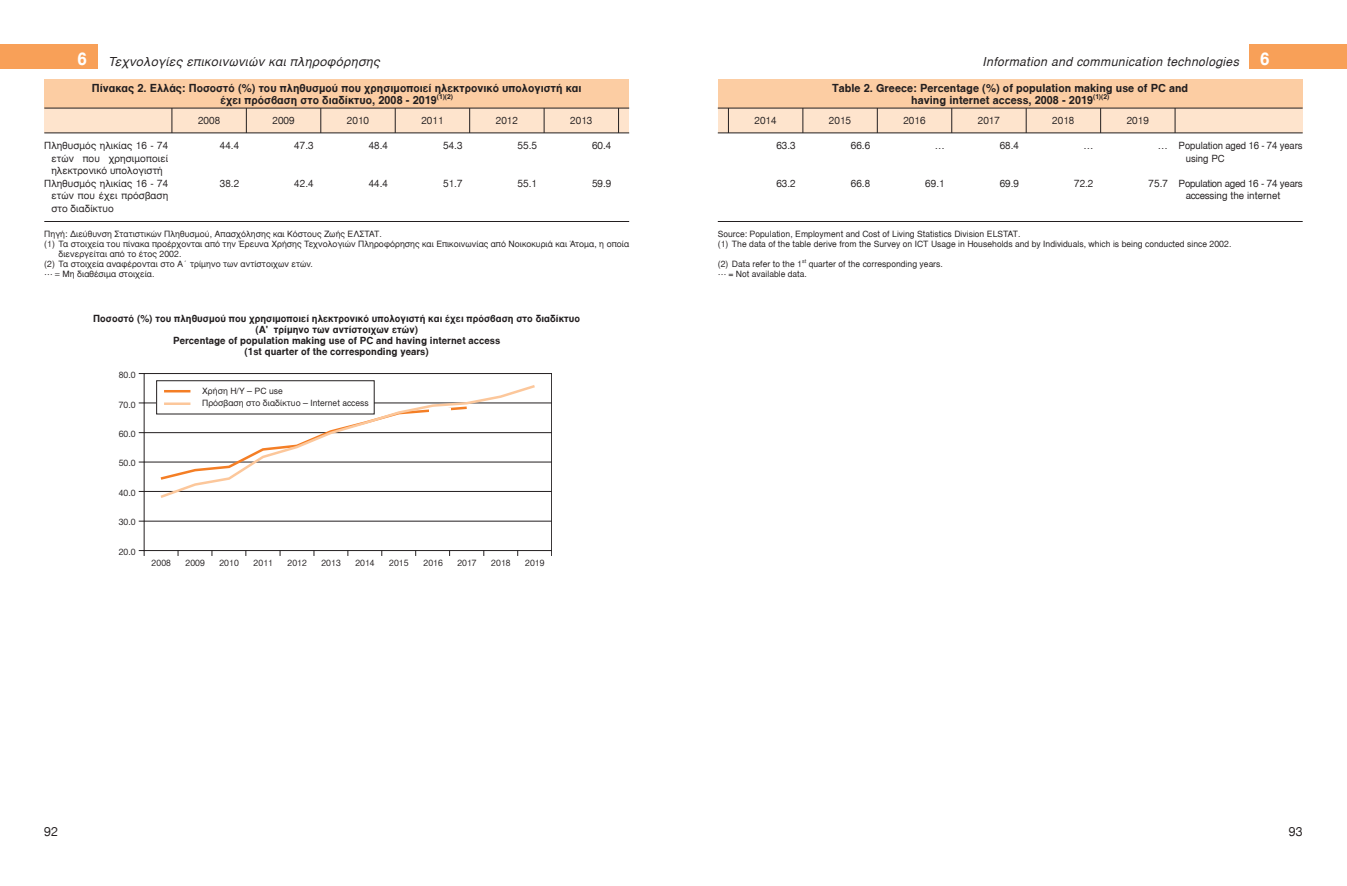
<style>
.page{position:relative;width:1347px;height:886px;background:#fff}
.page>*{position:absolute;margin:0;border:0;box-sizing:border-box;transform-origin:0 0}
.t1{font:italic 12.5px "Gr Helvetica";color:#231f20}
.t2{font:12.5px "Gr Helvetica";color:#231f20}
.t3{font:700 11.25px/11.2px "Gr Helvetica";color:#231f20;text-align:center}
.t4{font:10px/12.5px "Gr Helvetica";color:#231f20}
.t5{font:700 10px/11.2px "Gr Helvetica";color:#231f20;text-align:center}
.t6{font:10px/12.5px "Gr Helvetica";letter-spacing:-.03em;color:#231f20}
.t7{font:8.75px/10px "Gr Helvetica";color:#231f20}
.s1{font-weight:700;font-style:normal;font-size:17.5px;color:#fff}
.s2{font-family:"Myriad Pro"}
</style>
<div class="page">
<div style="left:1249px;top:44px;width:97px;height:25px;background:#f8a058"></div>
<div style="left:0;top:44px;width:97px;height:25px;background:#f8a058"></div>
<div style="left:44px;top:80px;width:585px;height:28px;background:#fccda3"></div>
<div style="left:44px;top:108px;width:585px;height:25px;background:#fee4cd"></div>
<hr style="left:44px;top:108px;width:585px;height:1px;background:#231f20">
<hr style="left:44px;top:133px;width:585px;height:1px;background:#231f20">
<svg style="left:172px;top:108px;width:1px;height:25px"></svg>
<svg style="left:246px;top:108px;width:1px;height:25px"></svg>
<svg style="left:320px;top:108px;width:1px;height:25px"></svg>
<svg style="left:395px;top:108px;width:1px;height:25px"></svg>
<svg style="left:469px;top:108px;width:1px;height:25px"></svg>
<svg style="left:544px;top:108px;width:1px;height:25px"></svg>
<svg style="left:618px;top:108px;width:1px;height:25px"></svg>
<hr style="left:44px;top:221px;width:585px;height:1px;background:#231f20">
<div style="left:718px;top:80px;width:584px;height:28px;background:#fccda3"></div>
<div style="left:718px;top:108px;width:584px;height:25px;background:#fee4cd"></div>
<hr style="left:718px;top:108px;width:584px;height:1px;background:#231f20">
<hr style="left:718px;top:133px;width:584px;height:1px;background:#231f20">
<svg style="left:1174px;top:108px;width:1px;height:25px"></svg>
<svg style="left:1100px;top:108px;width:1px;height:25px"></svg>
<svg style="left:1025px;top:108px;width:1px;height:25px"></svg>
<svg style="left:951px;top:108px;width:1px;height:25px"></svg>
<svg style="left:877px;top:108px;width:1px;height:25px"></svg>
<svg style="left:802px;top:108px;width:1px;height:25px"></svg>
<svg style="left:728px;top:108px;width:1px;height:25px"></svg>
<hr style="left:718px;top:221px;width:584px;height:1px;background:#231f20">
<div style="left:144px;top:373px;width:408px;height:178px;border:1px solid #231f20"></div>
<hr style="left:144px;top:403px;width:408px;height:1px;background:#231f20">
<hr style="left:144px;top:432px;width:408px;height:1px;background:#231f20">
<hr style="left:144px;top:462px;width:408px;height:1px;background:#231f20">
<hr style="left:144px;top:491px;width:408px;height:1px;background:#231f20">
<hr style="left:144px;top:521px;width:408px;height:1px;background:#231f20">
<svg style="left:139px;top:550px;width:6px;height:6px"></svg>
<svg style="left:158px;top:383px;width:379px;height:115px"></svg>
<div style="left:429px;top:408px;width:21px;height:9px;background:#fff"></div>
<div style="left:157px;top:381px;width:217px;height:33px;background:#fff"></div>
<div style="left:156px;top:380px;width:218px;height:34px;border:1px solid #231f20"></div>
<hr style="left:164px;top:390px;width:26px;height:2px;background:#f47e25">
<hr style="left:164px;top:402px;width:26px;height:3px;background:#fcc79b">
<h1 class="t1" style="left:77px;top:56px;width:306px"><span class="s1">6</span> Tεχνολογίες επικοινωνιών και πληροφόρησης</h1>
<h1 class="t1" style="left:982px;top:56px;width:288px">Ιnformation and communication technologies <span class="s1">6</span></h1>
<p class="t3" style="left:92px;top:83px;width:491px">Πίνακας 2. Ελλάς: Ποσοστό (%) του πληθυσμού που χρησιμοποιεί ηλεκτρονικό υπολογιστή και έχει πρόσβαση στο διαδίκτυο, 2008 - 2019<sup>(1)(2)</sup></p>
<p class="t4" style="left:198px;top:115px;width:24px">2008</p>
<p class="t4" style="left:272px;top:115px;width:24px">2009</p>
<p class="t4" style="left:347px;top:115px;width:24px">2010</p>
<p class="t4" style="left:421px;top:115px;width:24px">2011</p>
<p class="t4" style="left:496px;top:115px;width:24px">2012</p>
<p class="t4" style="left:570px;top:115px;width:24px">2013</p>
<p class="t4" style="left:44px;top:140px;width:126px">Πληθυσμός ηλικίας 16 - 74</p>
<p class="t4" style="left:51px;top:152px;width:118px">ετών που χρησιμοποιεί</p>
<p class="t4" style="left:51px;top:165px;width:113px">ηλεκτρονικό υπολογιστή</p>
<p class="t4" style="left:44px;top:177px;width:126px">Πληθυσμός ηλικίας 16 - 74</p>
<p class="t4" style="left:51px;top:190px;width:118px">ετών που έχει πρόσβαση</p>
<p class="t4" style="left:51px;top:202px;width:64px">στο διαδίκτυο</p>
<p class="t3" style="left:832px;top:83px;width:357px">Τable 2. Greece: Percentage (%) of population making use of PC and having internet access, 2008 - 2019<sup>(1)(2)</sup></p>
<p class="t4" style="left:754px;top:115px;width:24px">2014</p>
<p class="t4" style="left:829px;top:115px;width:24px">2015</p>
<p class="t4" style="left:903px;top:115px;width:24px">2016</p>
<p class="t4" style="left:977px;top:115px;width:24px">2017</p>
<p class="t4" style="left:1052px;top:115px;width:24px">2018</p>
<p class="t4" style="left:1126px;top:115px;width:24px">2019</p>
<p class="t4" style="left:776px;top:140px;width:21px">63.3</p>
<p class="t4" style="left:850px;top:140px;width:21px">66.6</p>
<p class="t4" style="left:934px;top:140px;width:11px">…</p>
<p class="t4" style="left:999px;top:140px;width:21px">68.4</p>
<p class="t4" style="left:1083px;top:140px;width:11px">…</p>
<p class="t4" style="left:1158px;top:140px;width:11px">…</p>
<p class="t4" style="left:776px;top:177px;width:21px">63.2</p>
<p class="t4" style="left:850px;top:177px;width:21px">66.8</p>
<p class="t4" style="left:925px;top:177px;width:21px">69.1</p>
<p class="t4" style="left:999px;top:177px;width:21px">69.9</p>
<p class="t4" style="left:1074px;top:177px;width:21px">72.2</p>
<p class="t4" style="left:1148px;top:177px;width:21px">75.7</p>
<p class="t4" style="left:220px;top:140px;width:21px">44.4</p>
<p class="t4" style="left:294px;top:140px;width:21px">47.3</p>
<p class="t4" style="left:369px;top:140px;width:21px">48.4</p>
<p class="t4" style="left:443px;top:140px;width:21px">54.3</p>
<p class="t4" style="left:517px;top:140px;width:21px">55.5</p>
<p class="t4" style="left:592px;top:140px;width:21px">60.4</p>
<p class="t4" style="left:220px;top:177px;width:21px">38.2</p>
<p class="t4" style="left:294px;top:177px;width:21px">42.4</p>
<p class="t4" style="left:369px;top:177px;width:21px">44.4</p>
<p class="t4" style="left:443px;top:177px;width:21px">51.7</p>
<p class="t4" style="left:517px;top:177px;width:21px">55.1</p>
<p class="t4" style="left:592px;top:177px;width:21px">59.9</p>
<p class="t4" style="left:1185px;top:140px;width:118px;text-indent:-7px">Population aged 16 - 74 years using PC</p>
<p class="t6" style="left:1185px;top:177px;width:118px;text-indent:-7px">Population aged 16 - 74 years accessing the internet</p>
<p class="t7" style="left:718px;top:229px;width:515px">Source: Population, Employment and Cost of Living Statistics Division ELSTAT.<br>(1) The data of the table derive from the Survey on ICT Usage in Households and by Individuals, which is being conducted since 2002.</p>
<p class="t7" style="left:718px;top:259px;width:227px">(2) Data refer to the 1<sup>st</sup> quarter of the corresponding years. <sup>…</sup> = Not available data.</p>
<p class="t7" style="left:44px;top:229px;width:339px">Πηγή: Διεύθυνση Στατιστικών Πληθυσμού, Απασχόλησης και Κόστους Ζωής ΕΛΣΤΑΤ.</p>
<p class="t7" style="left:44px;top:239px;width:586px">(1) Τα στοιχεία του πίνακα προέρχονται από την Έρευνα Χρήσης Τεχνολογιών Πληροφόρησης και Επικοινωνίας από Νοικοκυριά και Άτομα, η οποία</p>
<p class="t7" style="left:58px;top:249px;width:124px">διενεργείται από το έτος 2002.</p>
<p class="t7" style="left:44px;top:259px;width:270px">(2) Τα στοιχεία αναφέρονται στο Α΄ τρίμηνο των αντίστοιχων ετών.</p>
<p class="t7" style="left:44px;top:269px;width:112px"><sup>…</sup> <span class="s2">=</span> Μη διαθέσιμα στοιχεία.</p>
<p class="t5" style="left:93px;top:313px;width:488px">Ποσοστό (%) του πληθυσμού που χρησιμοποιεί ηλεκτρονικό υπολογιστή και έχει πρόσβαση στο διαδίκτυο (Α' τρίμηνο των αντίστοιχων ετών)<br>Percentage of population making use of PC and having internet access<br>(1st quarter of the corresponding years)</p>
<p class="t7" style="left:119px;top:370px;width:18px">80.0</p>
<p class="t7" style="left:119px;top:400px;width:18px">70.0</p>
<p class="t7" style="left:119px;top:429px;width:18px">60.0</p>
<p class="t7" style="left:119px;top:458px;width:18px">50.0</p>
<p class="t7" style="left:119px;top:488px;width:18px">40.0</p>
<p class="t7" style="left:119px;top:518px;width:18px">30.0</p>
<p class="t7" style="left:119px;top:547px;width:18px">20.0</p>
<p class="t7" style="left:202px;top:385px;width:168px;line-height:12.5px">Χρήση Η/Υ – PC use<br>Πρόσβαση στο διαδίκτυο – Internet access</p>
<p class="t7" style="left:152px;top:558px;width:21px">2008</p>
<p class="t7" style="left:185px;top:558px;width:21px">2009</p>
<p class="t7" style="left:219px;top:558px;width:21px">2010</p>
<p class="t7" style="left:254px;top:558px;width:21px">2011</p>
<p class="t7" style="left:287px;top:558px;width:21px">2012</p>
<p class="t7" style="left:321px;top:558px;width:21px">2013</p>
<p class="t7" style="left:355px;top:558px;width:21px">2014</p>
<p class="t7" style="left:389px;top:558px;width:21px">2015</p>
<p class="t7" style="left:423px;top:558px;width:21px">2016</p>
<p class="t7" style="left:457px;top:558px;width:21px">2017</p>
<p class="t7" style="left:491px;top:558px;width:21px">2018</p>
<p class="t7" style="left:525px;top:558px;width:21px">2019</p>
<h1 class="t2" style="left:44px;top:825px;width:15px">92</h1>
<h1 class="t2" style="left:1288px;top:825px;width:15px">93</h1>
</div>
